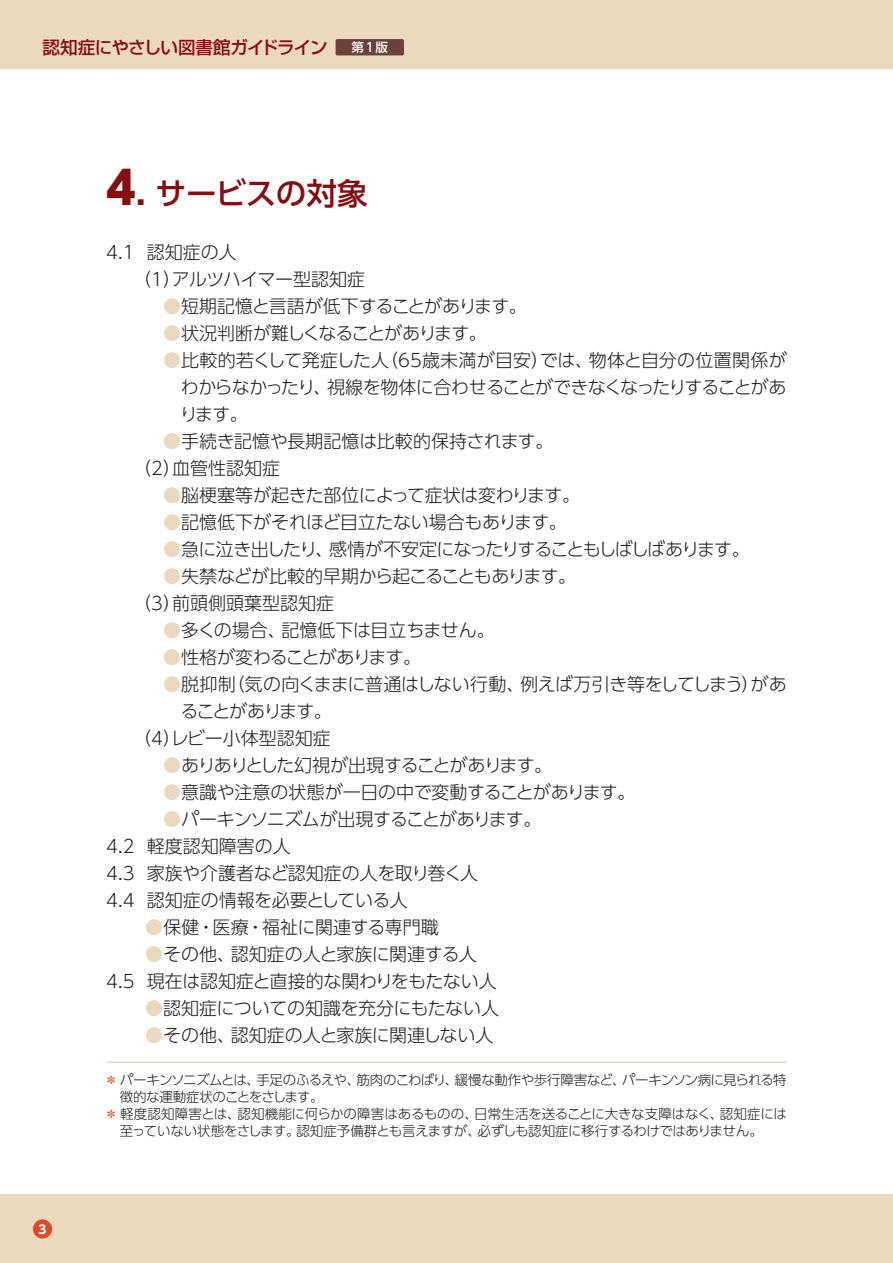
<style>
.page{position:relative;width:893px;height:1263px;background:#fff}
.page>*{position:absolute;margin:0;border:0;box-sizing:border-box;transform-origin:0 0}
.t1{font:500 30.6px "UD Shin Go Pr 6";letter-spacing:-.005em;color:#850e11}
.t2{font:300 18px/27px "UD Shin Go Pr 6";letter-spacing:-.02em;color:#231f20}
.t3{font:300 18px/27px "UD Shin Go Pr 6";color:#231f20}
.t4{font:300 18px "UD Shin Go Pr 6";letter-spacing:-.09em;color:#231f20}
.t5{font:300 18px "UD Shin Go Pr 6";letter-spacing:-.08em;color:#231f20}
.t6{font:300 18px "UD Shin Go Pr 6";letter-spacing:-.06em;color:#231f20}
.t7{font:300 18px "UD Shin Go Pr 6";letter-spacing:-.055em;color:#231f20}
.t8{font:500 17.7px "Shin Go Pr 6 N";letter-spacing:-.045em;color:#850e11}
.t9{font:300 13.5px "UD Shin Go Pr 6";letter-spacing:-.05em;color:#231f20}
.t10{font:300 13.5px "UD Shin Go Pr 6";letter-spacing:-.005em;color:#231f20}
.t11{font:300 13.5px "UD Shin Go Pr 6";letter-spacing:-.025em;color:#231f20}
.t12{font:300 13.5px "UD Shin Go Pr 6";letter-spacing:-.045em;color:#231f20}
.t13{font:500 12.45px "UD Shin Go Pr 6 N";color:#fff}
.t14{font:700 12px "UD Shin Go Pr 6 N";color:#fff}
.s1{font-weight:800;font-size:45px}
.s2{font-weight:800}
.s3{color:#ebd9be}
.s4{color:#dc4c27}
</style>
<div class="page">
<div style="left:0;top:0;width:893px;height:68px;background:#ebd9be"></div>
<div style="left:0;top:1195px;width:893px;height:68px;background:#ebd9be"></div>
<div style="left:33px;top:1219px;width:19px;height:19px;background:#dc4c27;border-radius:50%"></div>
<div style="left:336px;top:39px;width:68px;height:16px;background:#6b433c;border-radius:2px"></div>
<hr style="left:106px;top:1061px;width:681px;height:2px;background:#ebd9be">
<p class="t8" style="left:43px;top:33px;width:287px">認知症にやさしい図書館ガイドライン</p>
<p class="t13" style="left:352px;top:37px;width:38px">第1版</p>
<h1 class="t1" style="left:106px;top:169px;width:263px"><span class="s1">4</span><span class="s2">.</span> サービスの対象</h1>
<p class="t3" style="left:106px;top:238px;width:260px">4.1 認知症の人<br>　　（1）アルツハイマー型認知症</p>
<p class="t2" style="left:163px;top:292px;width:365px"><span class="s3">●</span>短期記憶と言語が低下することがあります。</p>
<p class="t6" style="left:163px;top:319px;width:325px"><span class="s3">●</span>状況判断が難しくなることがあります。</p>
<p class="t2" style="left:180px;top:346px;width:608px;text-align:justify;text-indent:-16px"><span class="s3">●</span>比較的若くして発症した人（65歳未満が目安）では、物体と自分の位置関係がわからなかったり、視線を物体に合わせることができなくなったりすることがあります。</p>
<p class="t3" style="left:106px;top:427px;width:448px;text-indent:57px"><span class="s3">●</span>手続き記憶や長期記憶は比較的保持されます。　　（2）血管性認知症</p>
<p class="t2" style="left:163px;top:481px;width:418px"><span class="s3">●</span>脳梗塞等が起きた部位によって症状は変わります。</p>
<p class="t2" style="left:163px;top:508px;width:405px"><span class="s3">●</span>記憶低下がそれほど目立たない場合もあります。</p>
<p class="t4" style="left:163px;top:535px;width:588px"><span class="s3">●</span>急に泣き出したり、感情が不安定になったりすることもしばしばあります。</p>
<p class="t2" style="left:106px;top:562px;width:471px;text-indent:57px"><span class="s3">●</span>失禁などが比較的早期から起こることもあります。　　（3）前頭側頭葉型認知症</p>
<p class="t2" style="left:163px;top:616px;width:333px"><span class="s3">●</span>多くの場合、記憶低下は目立ちません。</p>
<p class="t7" style="left:163px;top:643px;width:259px"><span class="s3">●</span>性格が変わることがあります。</p>
<p class="t2" style="left:163px;top:670px;width:625px"><span class="s3">●</span>脱抑制（気の向くままに普通はしない行動、例えば万引き等をしてしまう）があ</p>
<p class="t4" style="left:181px;top:697px;width:153px">ることがあります。</p>
<p class="t3" style="left:106px;top:724px;width:226px">　　（4）レビー小体型認知症</p>
<p class="t5" style="left:163px;top:751px;width:390px"><span class="s3">●</span>ありありとした幻視が出現することがあります。</p>
<p class="t2" style="left:163px;top:778px;width:473px"><span class="s3">●</span>意識や注意の状態が一日の中で変動することがあります。</p>
<p class="t2" style="left:106px;top:805px;width:437px;text-indent:57px"><span class="s3">●</span>パーキンソニズムが出現することがあります。<br>4.2 軽度認知障害の人<br>4.3 家族や介護者など認知症の人を取り巻く人<br>4.4 認知症の情報を必要としている人</p>
<p class="t3" style="left:145px;top:913px;width:295px"><span class="s3">●</span>保健・医療・福祉に関連する専門職</p>
<p class="t2" style="left:106px;top:940px;width:392px;text-indent:39px"><span class="s3">●</span>その他、認知症の人と家族に関連する人<br>4.5 現在は認知症と直接的な関わりをもたない人</p>
<p class="t2" style="left:145px;top:994px;width:355px"><span class="s3">●</span>認知症についての知識を充分にもたない人</p>
<p class="t3" style="left:145px;top:1021px;width:350px"><span class="s3">●</span>その他、認知症の人と家族に関連しない人</p>
<p class="t14" style="left:39px;top:1219px;width:9px">3</p>
<p class="t9" style="left:104px;top:1068px;width:684px"><span class="s4">＊</span>パーキンソニズムとは、手足のふるえや、筋肉のこわばり、緩慢な動作や歩行障害など、パーキンソン病に見られる特</p>
<p class="t12" style="left:120px;top:1086px;width:205px">徴的な運動症状のことをさします。</p>
<p class="t10" style="left:104px;top:1103px;width:684px"><span class="s4">＊</span>軽度認知障害とは、認知機能に何らかの障害はあるものの、日常生活を送ることに大きな支障はなく、認知症には</p>
<p class="t11" style="left:120px;top:1120px;width:645px">至っていない状態をさします。認知症予備群とも言えますが、必ずしも認知症に移行するわけではありません。</p>
</div>
